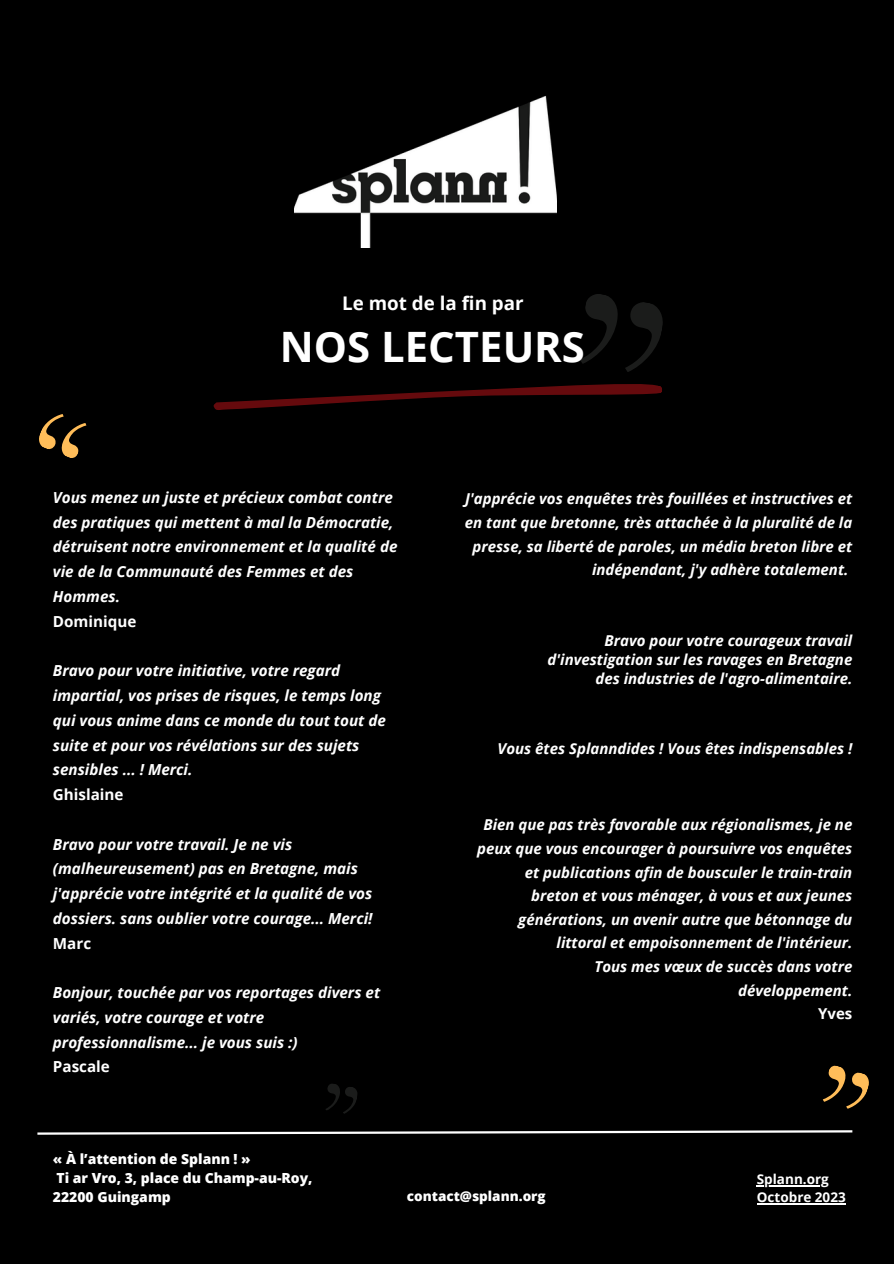
<style>
.page{position:relative;width:894px;height:1264px;background:#fff}
.page>*{position:absolute;margin:0;border:0;box-sizing:border-box;transform-origin:0 0}
.t1{font:700 41.85px "Open Sans";color:#fff}
.t2{font:700 18.75px "Open Sans";color:#fff}
.t3{font:italic 700 15.15px/24.8px "Open Sans";color:#fff}
.t4{font:700 15.15px "Open Sans";color:#fff}
.t5{font:italic 700 15px/23.7px "Open Sans";color:#fff;text-align:right}
.t6{font:700 15px "Open Sans";color:#fff}
.t7{font:800 13.95px/19.2px "Open Sans";color:#fff}
.t8{font:700 13.5px "Open Sans";color:#fff}
.t9{font:800 13.5px "Open Sans";color:#fff}
</style>
<div class="page">
<div style="left:0;top:0;width:893px;height:1263px;background:#000"></div>
<img style="left:294px;top:96px;width:262px;height:151px">
<hr style="left:756px;top:1184px;width:72px;height:2px;background:#fff">
<hr style="left:756px;top:1202px;width:89px;height:2px;background:#fff">
<svg style="left:326px;top:1084px;width:32px;height:30px"></svg>
<svg style="left:39px;top:414px;width:48px;height:44px"></svg>
<svg style="left:580px;top:294px;width:83px;height:78px"></svg>
<svg style="left:213px;top:384px;width:449px;height:26px"></svg>
<svg style="left:822px;top:1065px;width:47px;height:44px"></svg>
<svg style="left:37px;top:1130px;width:816px;height:5px"></svg>
<p class="t2" style="left:342px;top:290px;width:183px">Le mot de la fin par</p>
<p class="t1" style="left:280px;top:317px;width:306px">NOS LECTEURS</p>
<p class="t3" style="left:53px;top:484px;width:346px">Vous menez un juste et précieux combat contre des pratiques qui mettent à mal la Démocratie, détruisent notre environnement et la qualité de vie de la Communauté des Femmes et des Hommes.</p>
<p class="t4" style="left:53px;top:610px;width:85px">Dominique</p>
<p class="t3" style="left:53px;top:658px;width:334px">Bravo pour votre initiative, votre regard impartial, vos prises de risques, le temps long qui vous anime dans ce monde du tout tout de suite et pour vos révélations sur des sujets sensibles ... ! Merci.</p>
<p class="t4" style="left:53px;top:783px;width:72px">Ghislaine</p>
<p class="t3" style="left:53px;top:831px;width:321px">Bravo pour votre travail. Je ne vis (malheureusement) pas en Bretagne, mais j'apprécie votre intégrité et la qualité de vos dossiers. sans oublier votre courage... Merci!</p>
<p class="t4" style="left:53px;top:932px;width:40px">Marc</p>
<p class="t3" style="left:53px;top:979px;width:329px">Bonjour, touchée par vos reportages divers et variés, votre courage et votre professionnalisme... je vous suis :)</p>
<p class="t4" style="left:53px;top:1056px;width:58px">Pascale</p>
<p class="t5" style="left:465px;top:487px;width:389px">J'apprécie vos enquêtes très fouillées et instructives et en tant que bretonne, très attachée à la pluralité de la presse, sa liberté de paroles, un média breton libre et indépendant, j'y adhère totalement.</p>
<p class="t5" style="left:547px;top:630px;width:306px;line-height:19.2px">Bravo pour votre courageux travail d'investigation sur les ravages en Bretagne des industries de l'agro-alimentaire.</p>
<p class="t5" style="left:497px;top:736px;width:356px">Vous êtes Splanndides ! Vous êtes indispensables !</p>
<p class="t5" style="left:477px;top:812px;width:376px">Bien que pas très favorable aux régionalismes, je ne peux que vous encourager à poursuivre vos enquêtes et publications afin de bousculer le train-train breton et vous ménager, à vous et aux jeunes générations, un avenir autre que bétonnage du littoral et empoisonnement de l'intérieur.</p>
<p class="t5" style="left:594px;top:954px;width:259px">Tous mes vœux de succès dans votre développement.</p>
<p class="t6" style="left:817px;top:1003px;width:36px">Yves</p>
<p class="t7" style="left:53px;top:1148px;width:199px">« À l’attention de Splann ! »</p>
<p class="t7" style="left:53px;top:1167px;width:261px">Ti ar Vro, 3, place du Champ-au-Roy,<br>22200 Guingamp</p>
<p class="t9" style="left:407px;top:1186px;width:140px">contact@splann.org</p>
<p class="t8" style="left:756px;top:1169px;width:73px">Splann.org</p>
<p class="t8" style="left:756px;top:1187px;width:90px">Octobre 2023</p>
</div>
